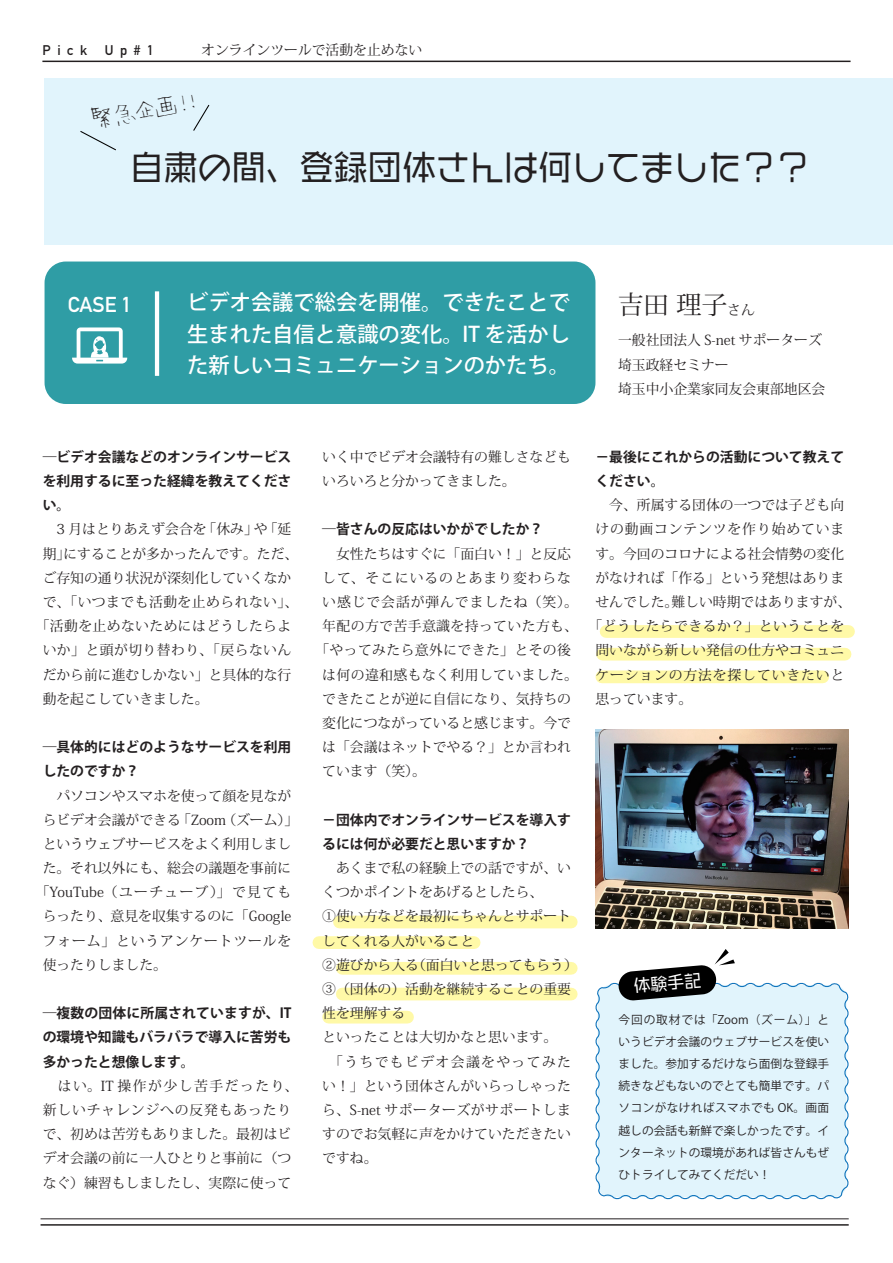
<style>
.page{position:relative;width:893px;height:1263px;background:#fff}
.page>*{position:absolute;margin:0;border:0;box-sizing:border-box;transform-origin:0 0}
.t1{font:34.05px "VDL Giga Jr Medium";color:#231f20}
.t2{font:25.5px "Koz Min Pr 6 N";color:#231f20}
.t3{font:500 21.3px/31.7px "Koz Go Pro";color:#fff;text-align:justify}
.t4{font:21.3px "Shigoto Memogaki";color:#231f20}
.t5{font:700 21.3px "DIN Alternate";color:#fff}
.t6{font:16.95px "VDL Giga Jr Medium";color:#fff}
.t7{font:13.8px/24.2px "Koz Min Pr 6 N";color:#231f20}
.t8{font:700 13.8px/24.2px "Koz Go Pr 6 N";color:#231f20;text-align:justify}
.t9{font:13.8px "Koz Min Pr 6 N";letter-spacing:.03em;color:#231f20}
.t10{font:13.8px "Koz Min Pr 6 N";letter-spacing:.065em;color:#231f20}
.t11{font:700 13.8px/24.2px "Koz Go Pro";color:#231f20}
.t12{font:13.8px "Koz Min Pr 6 N";letter-spacing:.035em;color:#231f20}
.t13{font:13.8px "Koz Min Pr 6 N";letter-spacing:.095em;color:#231f20}
.t14{font:13.8px "Koz Min Pr 6 N";letter-spacing:.06em;color:#231f20}
.t15{font:700 13.8px "DIN Alternate";letter-spacing:.48em;color:#231f20}
.t16{font:11.7px/22px "Koz Go Pro";color:#231f20;text-align:justify}
.s1{font-size:13.8px}
</style>
<div class="page">
<div style="left:45px;top:78px;width:848px;height:166px;background:#e1f4fc"></div>
<div style="left:595px;top:982px;width:254px;height:218px;background:#e1f4fc"></div>
<hr style="left:42px;top:61px;width:808px;height:1px;background:#231f20">
<hr style="left:41px;top:1218px;width:808px;height:1px;background:#231f20">
<hr style="left:41px;top:1224px;width:808px;height:1px;background:#231f20">
<div style="left:45px;top:261px;width:550px;height:143px;background:#2f9da5;border-radius:21px"></div>
<img style="left:595px;top:730px;width:254px;height:198px">
<svg style="left:80px;top:131px;width:36px;height:20px"></svg>
<svg style="left:193px;top:104px;width:17px;height:27px"></svg>
<svg style="left:72px;top:327px;width:55px;height:37px"></svg>
<hr style="left:155px;top:291px;width:4px;height:85px;background:#fff">
<svg style="left:618px;top:949px;width:117px;height:52px"></svg>
<div style="left:339px;top:916px;width:232px;height:12px;background:#fff9a7"></div>
<div style="left:319px;top:936px;width:155px;height:13px;background:#fff9a7"></div>
<div style="left:342px;top:962px;width:229px;height:13px;background:#fff9a7"></div>
<div style="left:342px;top:988px;width:229px;height:12px;background:#fff9a7"></div>
<div style="left:329px;top:1011px;width:78px;height:12px;background:#fff9a7"></div>
<div style="left:606px;top:625px;width:242px;height:13px;background:#fff9a7"></div>
<div style="left:603px;top:648px;width:242px;height:12px;background:#fff9a7"></div>
<div style="left:602px;top:670px;width:221px;height:13px;background:#fff9a7"></div>
<p class="t15" style="left:43px;top:39px;width:46px">Pick</p>
<p class="t15" style="left:105px;top:39px;width:51px">Up#1</p>
<p class="t7" style="left:201px;top:38px;width:223px">オンラインツールで活動を止めない</p>
<h3 class="t4" style="left:90px;top:106px;width:105px;rotate:-10deg">緊急企画 ! ！</h3>
<h1 class="t1" style="left:130px;top:145px;width:682px">自粛の間、登録団体さんは何してました？？</h1>
<h3 class="t5" style="left:68px;top:288px;width:66px">CASE 1</h3>
<h3 class="t3" style="left:187px;top:287px;width:384px">ビデオ会議で総会を開催。できたことで生まれた自信と意識の変化。IT を活かした新しいコミュニケーションのかたち。</h3>
<h2 class="t2" style="left:618px;top:290px;width:138px">吉田 理子<span class="s1">さん</span></h2>
<p class="t7" style="left:618px;top:329px;width:209px">一般社団法人 S-net サポーターズ埼玉政経セミナー<br>埼玉中小企業家同友会東部地区会</p>
<p class="t8" style="left:43px;top:445px;width:250px">―ビデオ会議などのオンラインサービスを利用するに至った経緯を教えてください。</p>
<p class="t7" style="left:43px;top:518px;width:250px">　3 月はとりあえず会合を「休み」や「延</p>
<p class="t7" style="left:43px;top:542px;width:257px">期」にすることが多かったんです。ただ、</p>
<p class="t7" style="left:43px;top:566px;width:250px">ご存知の通り状況が深刻化していくなか</p>
<p class="t12" style="left:43px;top:594px;width:257px">で、「いつまでも活動を止められない」、</p>
<p class="t9" style="left:36px;top:618px;width:257px">「活動を止めないためにはどうしたらよ</p>
<p class="t12" style="left:43px;top:643px;width:250px">いか」と頭が切り替わり、「戻らないん</p>
<p class="t7" style="left:43px;top:663px;width:250px">だから前に進むしかない」と具体的な行</p>
<p class="t7" style="left:43px;top:687px;width:167px">動を起こしていきました。</p>
<p class="t11" style="left:43px;top:736px;width:250px">―具体的にはどのようなサービスを利用したのですか？</p>
<p class="t7" style="left:43px;top:784px;width:250px">　パソコンやスマホを使って顔を見なが</p>
<p class="t7" style="left:43px;top:808px;width:257px">らビデオ会議ができる「Zoom（ズーム）」</p>
<p class="t7" style="left:43px;top:832px;width:250px">というウェブサービスをよく利用しまし</p>
<p class="t7" style="left:43px;top:856px;width:250px">た。それ以外にも、総会の議題を事前に</p>
<p class="t13" style="left:36px;top:884px;width:257px">「YouTube（ユーチューブ）」で見ても</p>
<p class="t7" style="left:43px;top:905px;width:250px">らったり、意見を収集するのに「Google</p>
<p class="t14" style="left:43px;top:933px;width:250px">フォーム」というアンケートツールを</p>
<p class="t7" style="left:43px;top:953px;width:126px">使ったりしました。</p>
<p class="t8" style="left:43px;top:1001px;width:250px">―複数の団体に所属されていますが、ITの環境や知識もバラバラで導入に苦労も多かったと想像します。</p>
<p class="t7" style="left:43px;top:1074px;width:257px">　はい。IT 操作が少し苦手だったり、新しいチャレンジへの反発もあったりで、初めは苦労もありました。最初はビデオ会議の前に一人ひとりと事前に（つなぐ）練習もしましたし、実際に使って</p>
<p class="t7" style="left:322px;top:445px;width:250px">いく中でビデオ会議特有の難しさなどもいろいろと分かってきました。</p>
<p class="t11" style="left:322px;top:518px;width:223px">―皆さんの反応はいかがでしたか？</p>
<p class="t7" style="left:322px;top:542px;width:250px">　女性たちはすぐに「面白い！」と反応</p>
<p class="t10" style="left:322px;top:570px;width:250px">して、そこにいるのとあまり変わらな</p>
<p class="t10" style="left:322px;top:594px;width:257px">い感じで会話が弾んでましたね（笑）。</p>
<p class="t9" style="left:322px;top:618px;width:257px">年配の方で苦手意識を持っていた方も、</p>
<p class="t9" style="left:315px;top:642px;width:257px">「やってみたら意外にできた」とその後</p>
<p class="t9" style="left:322px;top:667px;width:257px">は何の違和感もなく利用していました。</p>
<p class="t7" style="left:322px;top:687px;width:250px">できたことが逆に自信になり、気持ちの</p>
<p class="t7" style="left:322px;top:711px;width:250px">変化につながっていると感じます。今で</p>
<p class="t7" style="left:322px;top:735px;width:250px">は「会議はネットでやる？」とか言われ</p>
<p class="t7" style="left:322px;top:759px;width:105px">ています（笑）。</p>
<p class="t8" style="left:322px;top:808px;width:250px">−団体内でオンラインサービスを導入するには何が必要だと思いますか？</p>
<p class="t7" style="left:322px;top:856px;width:257px">　あくまで私の経験上での話ですが、いくつかポイントをあげるとしたら、<br>①使い方などを最初にちゃんとサポートしてくれる人がいること<br>②遊びから入る（面白いと思ってもらう）<br>③（団体の）活動を継続することの重要性を理解する<br>といったことは大切かなと思います。<br>　「うちでもビデオ会議をやってみたい！」という団体さんがいらっしゃったら、S-net サポーターズがサポートしますのでお気軽に声をかけていただきたいですね。</p>
<p class="t11" style="left:595px;top:446px;width:250px">−最後にこれからの活動について教えてください。</p>
<p class="t7" style="left:595px;top:493px;width:250px">　今、所属する団体の一つでは子ども向</p>
<p class="t10" style="left:595px;top:522px;width:250px">けの動画コンテンツを作り始めていま</p>
<p class="t7" style="left:595px;top:542px;width:250px">す。今回のコロナによる社会情勢の変化</p>
<p class="t7" style="left:595px;top:566px;width:250px">がなければ「作る」という発想はありま</p>
<p class="t7" style="left:595px;top:590px;width:257px">せんでした。難しい時期ではありますが、</p>
<p class="t12" style="left:589px;top:618px;width:257px">「どうしたらできるか？」ということを</p>
<p class="t7" style="left:595px;top:638px;width:250px">問いながら新しい発信の仕方やコミュニ</p>
<p class="t10" style="left:595px;top:667px;width:250px">ケーションの方法を探していきたいと</p>
<p class="t7" style="left:595px;top:687px;width:98px">思っています。</p>
<p class="t6" style="left:632px;top:974px;width:70px;rotate:-5deg">体験手記</p>
<p class="t16" style="left:619px;top:1009px;width:212px">今回の取材では「Zoom（ズーム）」というビデオ会議のウェブサービスを使いました。参加するだけなら面倒な登録手続きなどもないのでとても簡単です。パソコンがなければスマホでも OK。画面越しの会話も新鮮で楽しかったです。インターネットの環境があれば皆さんもぜひトライしてみてくだだい！</p>
</div>
